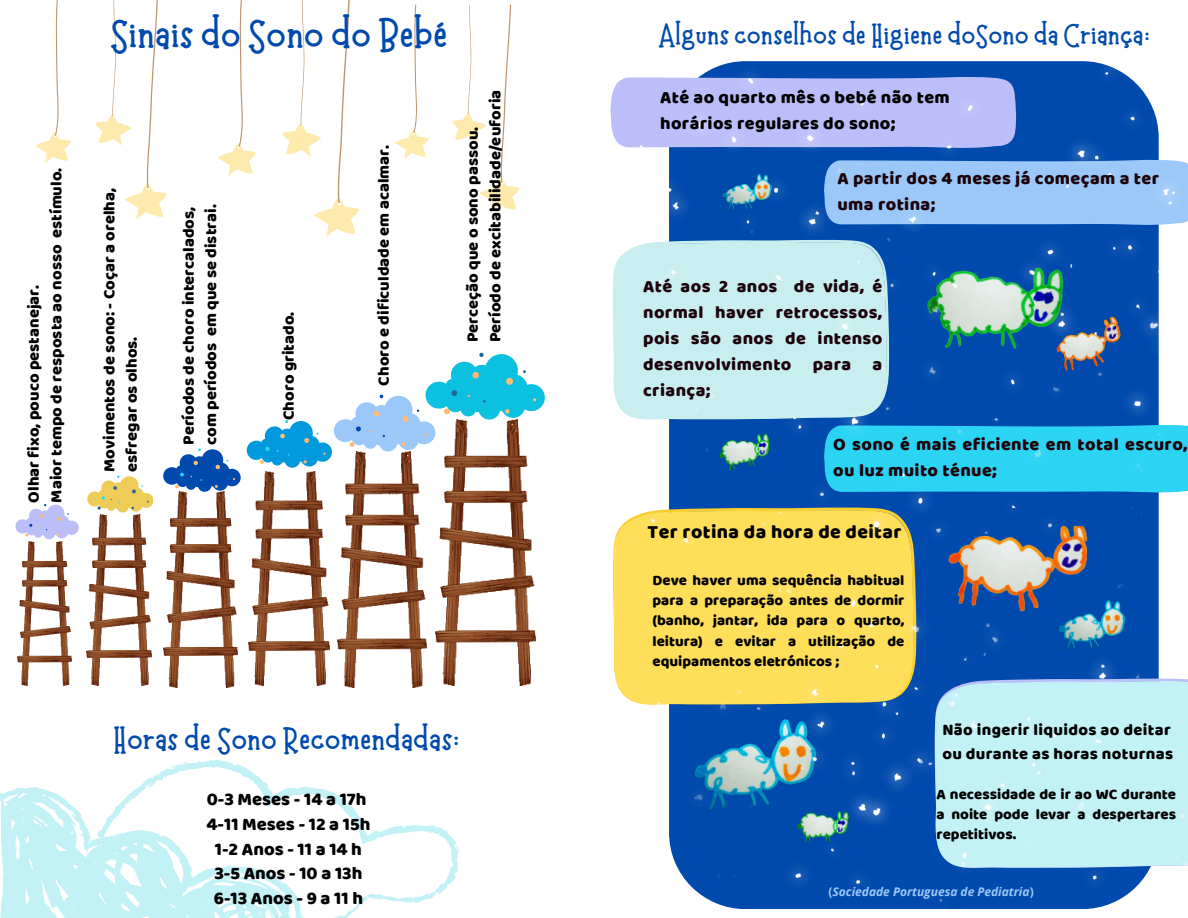
<style>
.page{position:relative;width:1188px;height:918px;background:#fff}
.page>*{position:absolute;margin:0;border:0;box-sizing:border-box;transform-origin:0 0}
.t1{font:700 45px "Moonlight";color:#004aad}
.t2{font:700 35.55px "Moonlight";color:#004aad}
.t3{font:700 31.5px "Moonlight";color:#004aad}
.t4{font:19.5px "Baloo";letter-spacing:.02em;color:#000}
.t5{font:18.3px "Baloo";color:#000}
.t6{font:18px/25.8px "Baloo";letter-spacing:.02em;color:#1c030c}
.t7{font:18px/25.8px "Baloo";letter-spacing:.02em;color:#000}
.t8{font:16.5px "Baloo";color:#000}
.t9{font:16.5px/23.7px "Baloo";letter-spacing:.02em;color:#000}
.t10{font:15px/20.2px "Baloo";color:#000;text-align:justify}
.t11{font:italic 700 12px "Open Sans";color:#9bc8f8}
.s1{font-style:normal}
</style>
<div class="page">
<svg style="left:218px;top:0;width:38px;height:176px"></svg>
<svg style="left:282px;top:0;width:78px;height:237px"></svg>
<svg style="left:395px;top:5px;width:34px;height:154px"></svg>
<svg style="left:452px;top:5px;width:68px;height:208px"></svg>
<svg style="left:0;top:760px;width:459px;height:158px"></svg>
<svg style="left:612px;top:245px;width:27px;height:174px;background:#d0f0f1"></svg>
<svg style="left:35px;top:0;width:36px;height:163px"></svg>
<svg style="left:95px;top:0;width:72px;height:220px"></svg>
<svg style="left:613px;top:514px;width:26px;height:190px;background:#fee16b"></svg>
<svg style="left:610px;top:77px;width:29px;height:71px;background:#c5c7fa"></svg>
<img style="left:17px;top:542px;width:54px;height:143px">
<img style="left:87px;top:516px;width:65px;height:169px">
<img style="left:163px;top:495px;width:75px;height:192px">
<img style="left:249px;top:472px;width:81px;height:214px">
<img style="left:338px;top:471px;width:89px;height:217px">
<img style="left:435px;top:471px;width:100px;height:214px">
<svg style="left:15px;top:504px;width:64px;height:38px"></svg>
<svg style="left:87px;top:476px;width:66px;height:40px"></svg>
<svg style="left:163px;top:448px;width:78px;height:47px"></svg>
<svg style="left:247px;top:353px;width:298px;height:118px"></svg>
<img style="left:639px;top:63px;width:549px;height:845px">
<img style="left:794px;top:803px;width:58px;height:47px">
<p class="t8" style="left:46px;top:503px;width:336px;rotate:-90deg">Maior tempo de resposta ao nosso estímulo.</p>
<p class="t8" style="left:24px;top:503px;width:219px;rotate:-90deg">Olhar fixo, pouco pestanejar.</p>
<p class="t1" style="left:110px;top:11px;width:339px">Sinais do Sono do Bebé</p>
<p class="t8" style="left:99px;top:472px;width:285px;rotate:-90deg">Movimentos de sono: - Coçar a orelha,</p>
<p class="t8" style="left:122px;top:472px;width:137px;rotate:-90deg">esfregar os olhos.</p>
<p class="t8" style="left:178px;top:445px;width:240px;rotate:-90deg">Períodos de choro intercalados,</p>
<p class="t8" style="left:201px;top:445px;width:242px;rotate:-90deg">com períodos em que se distrai.</p>
<p class="t8" style="left:278px;top:420px;width:110px;rotate:-90deg">Choro gritado.</p>
<p class="t8" style="left:373px;top:386px;width:242px;rotate:-90deg">Choro e dificuldade em acalmar.</p>
<p class="t8" style="left:485px;top:342px;width:254px;rotate:-90deg">Período de excitabilidade/euforia</p>
<p class="t8" style="left:463px;top:342px;width:217px;rotate:-90deg">Perceção que o sono passou.</p>
<p class="t2" style="left:113px;top:720px;width:348px">Horas de Sono Recomendadas:</p>
<p class="t5" style="left:207px;top:788px;width:161px">0-3 Meses - 14 a 17h</p>
<p class="t5" style="left:207px;top:813px;width:165px">4-11 Meses - 12 a 15h</p>
<p class="t5" style="left:215px;top:838px;width:149px">1-2 Anos - 11 a 14 h</p>
<p class="t5" style="left:214px;top:862px;width:150px">3-5 Anos - 10 a 13h</p>
<p class="t5" style="left:214px;top:887px;width:151px">6-13 Anos - 9 a 11 h</p>
<p class="t3" style="left:658px;top:18px;width:494px">Alguns conselhos de Higiene doSono da Criança:</p>
<p class="t7" style="left:660px;top:84px;width:291px">Até ao quarto mês o bebé não tem horários regulares do sono;</p>
<p class="t6" style="left:837px;top:165px;width:323px">A partir dos 4 meses já começam a ter uma rotina;</p>
<p class="t6" style="left:643px;top:273px;width:241px;text-align:justify">Até aos 2 anos de vida, é normal haver retrocessos, pois são anos de intenso desenvolvimento para a criança;</p>
<p class="t6" style="left:833px;top:431px;width:356px">O sono é mais eficiente em total escuro, ou luz muito ténue;</p>
<p class="t4" style="left:648px;top:520px;width:255px">Ter rotina da hora de deitar</p>
<p class="t10" style="left:653px;top:569px;width:253px">Deve haver uma sequência habitual para a preparação antes de dormir (banho, jantar, ida para o quarto, leitura) e evitar a utilização de equipamentos eletrónicos ;</p>
<p class="t9" style="left:942px;top:718px;width:232px">Não ingerir liquidos ao deitar ou durante as horas noturnas</p>
<p class="t10" style="left:937px;top:784px;width:241px">A necessidade de ir ao WC durante a noite pode levar a despertares repetitivos.</p>
<p class="t11" style="left:828px;top:883px;width:207px"><span class="s1">(</span>Sociedade Portuguesa de Pediatria<span class="s1">)</span></p>
</div>
